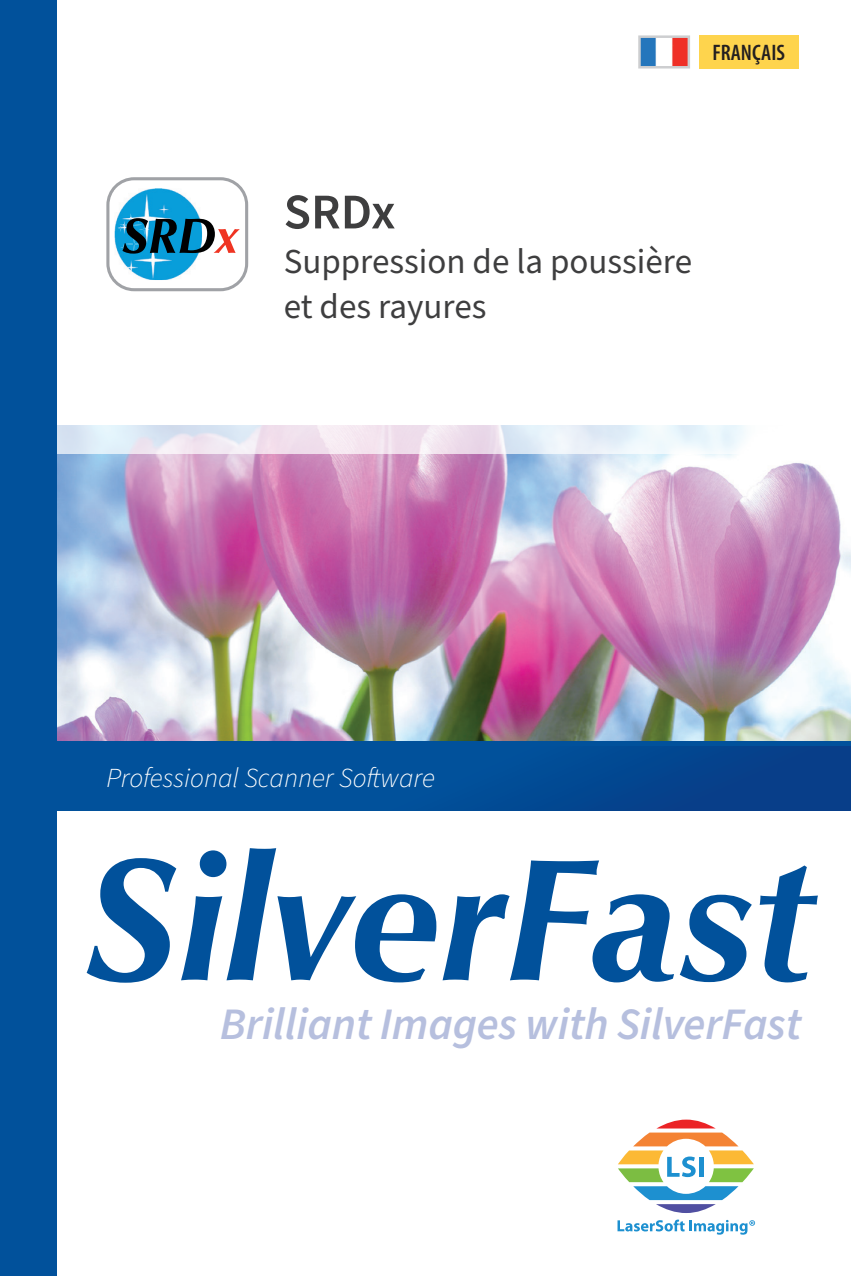
<style>
.page{position:relative;width:851px;height:1276px;background:#fff}
.page>*{position:absolute;margin:0;border:0;box-sizing:border-box;transform-origin:0 0}
.t1{font:italic 700 177.5px "URW Classico T";color:#01519b}
.t2{font:600 50px "Source Sans Pro";color:#3e3e3f}
.t3{font:italic 600 45px "Source Sans Pro";letter-spacing:-.005em;color:#b6bfde}
.t4{font:35px/45px "Source Sans Pro";color:#3e3e3f}
.t5{font:italic 300 27.5px "Source Sans Pro";color:#fff}
.t6{font:600 condensed 22.5px "Myriad Pro";color:#231f20}
</style>
<div class="page">
<img style="left:57px;top:454px;width:793px;height:287px">
<div style="left:0;top:0;width:57px;height:1276px;background:#01519b"></div>
<svg style="left:618px;top:1119px;width:135px;height:94px"></svg>
<svg style="left:617px;top:1219px;width:138px;height:15px"></svg>
<div style="left:57px;top:741px;width:793px;height:5px;background:#01519b"></div>
<div style="left:57px;top:746px;width:793px;height:64px;background:linear-gradient(to right,#0057a0,#06408a)"></div>
<img style="left:641px;top:38px;width:46px;height:28px">
<div style="left:638px;top:35px;width:52px;height:34px;border:2px solid #cdced0"></div>
<div style="left:698px;top:35px;width:100px;height:34px;background:#fed44d"></div>
<svg style="left:106px;top:177px;width:142px;height:114px"></svg>
<p class="t6" style="left:712px;top:39px;width:74px">FRANÇAIS</p>
<h2 class="t2" style="left:283px;top:178px;width:113px">SRDx</h2>
<p class="t4" style="left:283px;top:240px;width:410px">Suppression de la poussière et des rayures</p>
<p class="t5" style="left:106px;top:759px;width:330px">Professional Scanner Software</p>
<h1 class="t1" style="left:85px;top:813px;width:730px">SilverFast</h1>
<p class="t3" style="left:220px;top:993px;width:583px">Brilliant Images with SilverFast</p>
</div>
